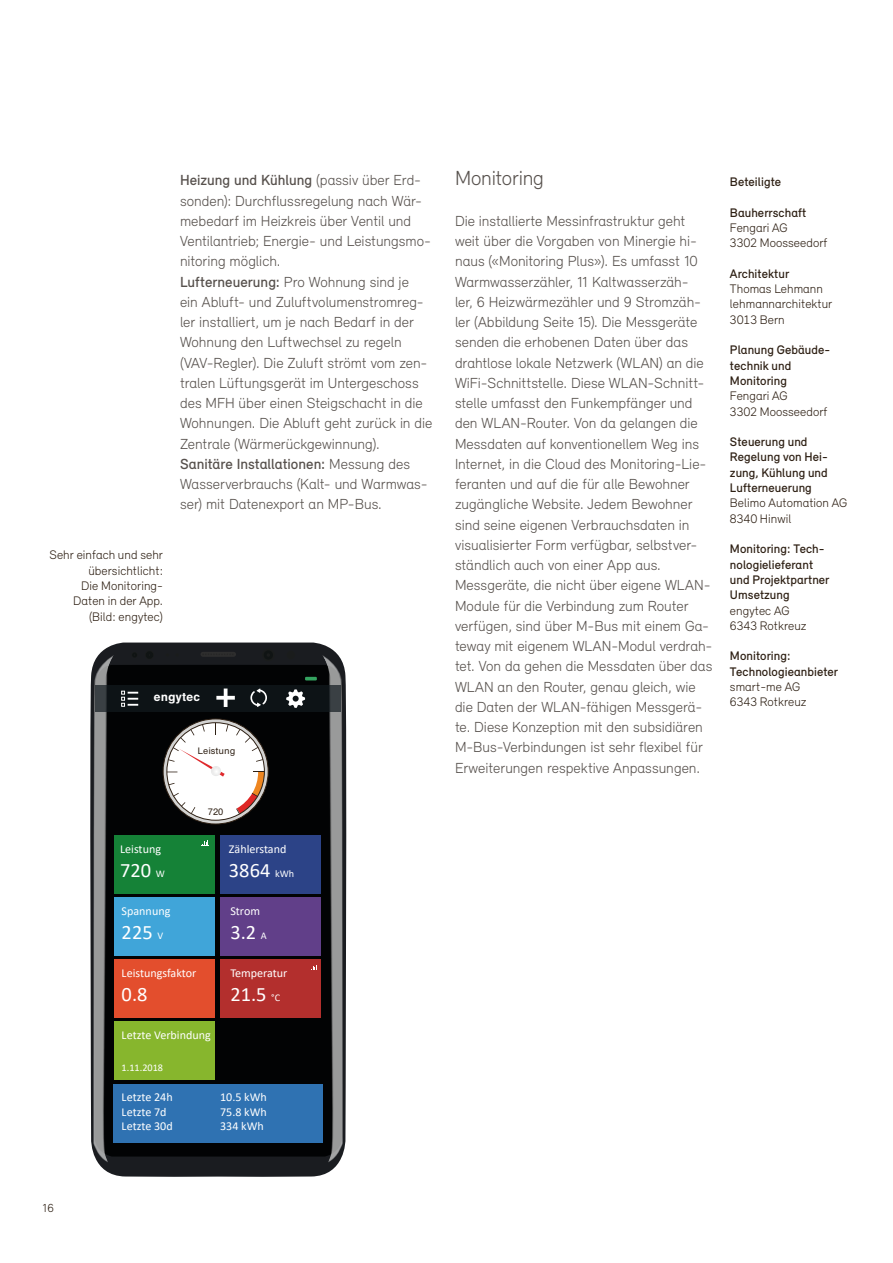
<style>
.page{position:relative;width:893px;height:1263px;background:#fff}
.page>*{position:absolute;margin:0;border:0;box-sizing:border-box;transform-origin:0 0}
.t1{font:300 21px "Relevant";letter-spacing:-.005em;color:#57514d}
.t2{font:20.4px "Calibri";color:#fff}
.t3{font:300 15px/20.2px "Relevant";color:#57514d}
.t4{font:300 12.75px/15.3px "Relevant";letter-spacing:.005em;color:#2e2014}
.t5{font:500 12.75px/15.3px "Relevant";letter-spacing:.005em;color:#2e2014}
.t6{font:12.15px "Calibri";color:#fff}
.t7{font:700 12.15px "Helvetica Greek";color:#fff}
.t8{font:300 12px "Relevant";color:#2e2014}
.t9{font:10.2px "Calibri";color:#fff}
.t10{font:9.15px "Helvetica Greek Upright";color:#2e2014}
.s1{font-weight:500}
.s2{font-size:10.2px}
</style>
<div class="page">
<svg style="left:90px;top:642px;width:257px;height:535px;background:#3e4043"></svg>
<div style="left:115px;top:665px;width:171px;height:491px;background:#020304"></div>
<div style="left:201px;top:652px;width:35px;height:5px;background:#2e2e2e;border-radius:2px"></div>
<div style="left:262px;top:649px;width:13px;height:12px;background:#1a1c1c;border-radius:50%"></div>
<div style="left:287px;top:651px;width:8px;height:8px;background:#1a1c1c;border-radius:50%"></div>
<svg style="left:166px;top:653px;width:3px;height:4px"></svg>
<svg style="left:176px;top:653px;width:3px;height:4px"></svg>
<div style="left:264px;top:650px;width:9px;height:10px;border:3px solid #101414;border-radius:50%"></div>
<div style="left:145px;top:650px;width:9px;height:9px;background:#1a1c1c;border-radius:50%"></div>
<div style="left:146px;top:651px;width:7px;height:8px;border:3px solid #101414;border-radius:50%"></div>
<svg style="left:132px;top:652px;width:6px;height:6px"></svg>
<svg style="left:93px;top:654px;width:22px;height:509px;background:#505153"></svg>
<svg style="left:95px;top:685px;width:191px;height:26px;background:#101619"></svg>
<svg style="left:250px;top:688px;width:17px;height:19px"></svg>
<svg style="left:159px;top:715px;width:113px;height:113px"></svg>
<svg style="left:216px;top:688px;width:19px;height:19px"></svg>
<svg style="left:121px;top:691px;width:17px;height:16px"></svg>
<div style="left:114px;top:835px;width:101px;height:58px;background:#158237"></div>
<div style="left:220px;top:835px;width:101px;height:58px;background:#2c4387"></div>
<div style="left:114px;top:897px;width:101px;height:58px;background:#40a5d9"></div>
<div style="left:220px;top:897px;width:101px;height:58px;background:#613f89"></div>
<div style="left:114px;top:960px;width:101px;height:58px;background:#e34e2d"></div>
<div style="left:114px;top:1022px;width:101px;height:58px;background:#87b62d"></div>
<div style="left:220px;top:960px;width:101px;height:58px;background:#b32f2d"></div>
<div style="left:114px;top:1084px;width:209px;height:58px;background:#2f72b2"></div>
<svg style="left:202px;top:840px;width:7px;height:6px"></svg>
<svg style="left:286px;top:654px;width:57px;height:509px"></svg>
<p class="t3" style="left:180px;top:170px;width:254px"><span class="s1">Heizung und Kühlung</span> (passiv über Erd&shy;sonden): Durchflussregelung nach Wär&shy;mebedarf im Heizkreis über Ventil und Ventilantrieb; Energie- und Leistungsmo&shy;nitoring möglich.<br><span class="s1">Lufterneuerung:</span> Pro Wohnung sind je<br>ein Abluft- und Zuluftvolumenstromreg&shy;ler installiert, um je nach Bedarf in der Wohnung den Luftwechsel zu regeln (VAV-Regler). Die Zuluft strömt vom zen&shy;tralen Lüftungsgerät im Untergeschoss des MFH über einen Steigschacht in die Wohnungen. Die Abluft geht zurück in die Zentrale (Wärmerückgewinnung).<br><span class="s1">Sanitäre Installationen:</span> Messung des Wasserverbrauchs (Kalt- und Warmwas&shy;ser) mit Datenexport an MP-Bus.</p>
<h1 class="t1" style="left:455px;top:166px;width:90px">Monitoring</h1>
<p class="t3" style="left:455px;top:210px;width:259px">Die installierte Messinfrastruktur geht weit über die Vorgaben von Minergie hi&shy;naus («Monitoring Plus»). Es umfasst 10<br>Warmwasserzähler, 11 Kaltwasserzäh-<br>ler, 6 Heizwärmezähler und 9 Stromzäh&shy;ler (Abbildung Seite 15). Die Messgeräte senden die erhobenen Daten über das drahtlose lokale Netzwerk (WLAN) an die WiFi-Schnittstelle. Diese WLAN-Schnitt&shy;stelle umfasst den Funkempfänger und den WLAN-Router. Von da gelangen die Messdaten auf konventionellem Weg ins Internet, in die Cloud des Monitoring-Lie&shy;feranten und auf die für alle Bewohner zugängliche Website. Jedem Bewohner sind seine eigenen Verbrauchsdaten in visualisierter Form verfügbar, selbstver&shy;ständlich auch von einer App aus.<br>Messgeräte, die nicht über eigene WLAN-Module für die Verbindung zum Router verfügen, sind über M-Bus mit einem Ga&shy;teway mit eigenem WLAN-Modul verdrah&shy;tet. Von da gehen die Messdaten über das WLAN an den Router, genau gleich, wie die Daten der WLAN-fähigen Messgerä&shy;te. Diese Konzeption mit den subsidiären M-Bus-Verbindungen ist sehr flexibel für Erweiterungen respektive Anpassungen.</p>
<p class="t4" style="left:50px;top:547px;width:115px;text-align:right">Sehr einfach und sehr übersichtlicht:<br>Die Monitoring-<br>Daten in der App. (Bild: engytec)</p>
<p class="t7" style="left:153px;top:690px;width:48px">engytec</p>
<p class="t10" style="left:198px;top:745px;width:39px">Leistung</p>
<p class="t6" style="left:120px;top:840px;width:42px">Leistung</p>
<h2 class="t2" style="left:120px;top:856px;width:46px">720 <span class="s2">W</span></h2>
<p class="t6" style="left:122px;top:902px;width:50px">Spannung</p>
<h2 class="t2" style="left:122px;top:918px;width:43px">225 <span class="s2">V</span></h2>
<p class="t6" style="left:122px;top:964px;width:76px">Leistungsfaktor</p>
<h2 class="t2" style="left:122px;top:980px;width:27px">0.8</h2>
<p class="t10" style="left:208px;top:806px;width:17px">720</p>
<p class="t6" style="left:229px;top:840px;width:59px">Zählerstand</p>
<h2 class="t2" style="left:229px;top:856px;width:67px">3864 <span class="s2">kWh</span></h2>
<p class="t6" style="left:230px;top:902px;width:31px">Strom</p>
<h2 class="t2" style="left:230px;top:918px;width:38px">3.2 <span class="s2">A</span></h2>
<p class="t6" style="left:230px;top:964px;width:59px">Temperatur</p>
<h2 class="t2" style="left:230px;top:980px;width:51px">21.5 <span class="s2">°C</span></h2>
<p class="t6" style="left:122px;top:1026px;width:91px">Letzte Verbindung</p>
<p class="t9" style="left:122px;top:1060px;width:43px">1.11.2018</p>
<p class="t6" style="left:122px;top:1088px;width:53px">Letzte 24h</p>
<p class="t6" style="left:220px;top:1088px;width:48px">10.5 kWh</p>
<p class="t6" style="left:122px;top:1103px;width:46px">Letzte 7d</p>
<p class="t6" style="left:220px;top:1103px;width:48px">75.8 kWh</p>
<p class="t6" style="left:122px;top:1117px;width:53px">Letzte 30d</p>
<p class="t6" style="left:220px;top:1117px;width:45px">334 kWh</p>
<p class="t5" style="left:730px;top:174px;width:53px">Beteiligte</p>
<p class="t5" style="left:730px;top:205px;width:78px">Bauherrschaft</p>
<p class="t4" style="left:730px;top:220px;width:99px">Fengari AG<br>3302 Moosseedorf</p>
<p class="t5" style="left:730px;top:266px;width:61px">Architektur</p>
<p class="t4" style="left:730px;top:281px;width:104px">Thomas Lehmann lehmannarchitektur<br>3013 Bern</p>
<p class="t5" style="left:730px;top:342px;width:102px">Planung Gebäude&shy;technik und<br>Monitoring</p>
<p class="t4" style="left:730px;top:388px;width:99px">Fengari AG<br>3302 Moosseedorf</p>
<p class="t5" style="left:730px;top:434px;width:99px">Steuerung und<br>Regelung von Hei&shy;zung, Kühlung und<br>Lufterneuerung</p>
<p class="t4" style="left:730px;top:495px;width:119px">Belimo Automation AG<br>8340 Hinwil</p>
<p class="t5" style="left:730px;top:541px;width:101px">Monitoring: Tech&shy;nologielieferant und Projektpartner<br>Umsetzung</p>
<p class="t4" style="left:730px;top:602px;width:78px">engytec AG<br>6343 Rotkreuz</p>
<p class="t5" style="left:730px;top:648px;width:110px">Monitoring:<br>Technologieanbieter</p>
<p class="t4" style="left:730px;top:679px;width:78px">smart-me AG<br>6343 Rotkreuz</p>
<p class="t8" style="left:43px;top:1201px;width:13px">16</p>
</div>
